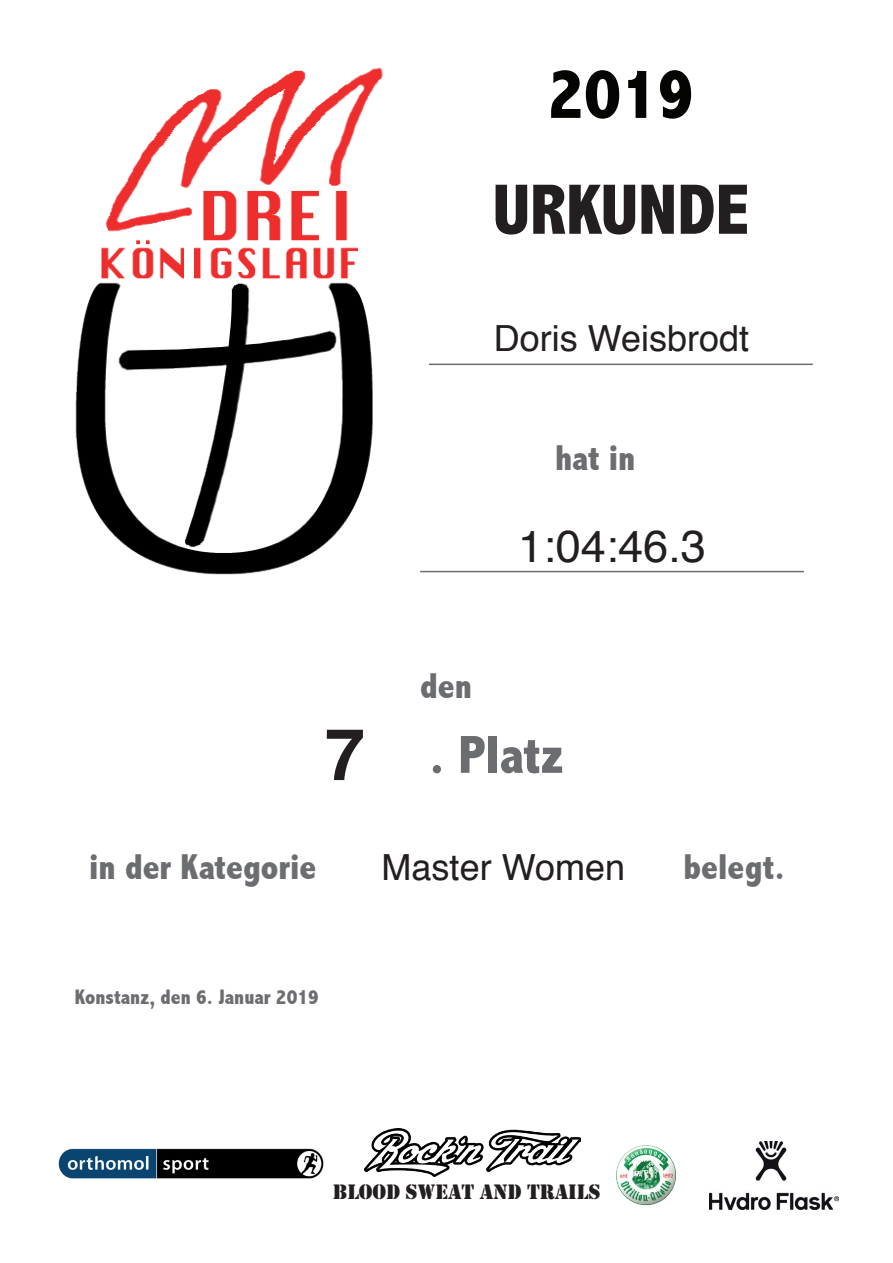
<style>
.page{position:relative;width:893px;height:1263px;background:#fff}
.page>*{position:absolute;margin:0;border:0;box-sizing:border-box;transform-origin:0 0}
.t1{font:800 condensed 72px "Abadi";color:#231f20}
.t2{font:800 condensed 72px "Abadi";color:#040503}
.t3{font:700 72px "Helvetica";color:#231f20}
.t4{font:800 condensed 54px "Abadi";color:#6c6d70}
.t5{font:45px "Helvetica";color:#231f20}
.t6{font:800 condensed 36px "Abadi";color:#6c6d70}
.t7{font:36px "Helvetica";color:#231f20}
.t8{font:21.6px "Stencil";color:#231f20}
.t9{font:800 condensed 21px "Abadi";color:#6c6d70}
</style>
<div class="page">
<hr style="left:429px;top:364px;width:384px;height:1px;background:#6c6d70">
<hr style="left:420px;top:571px;width:384px;height:1px;background:#6c6d70">
<img style="left:75px;top:67px;width:308px;height:508px">
<img style="left:364px;top:1129px;width:216px;height:47px">
<img style="left:59px;top:1149px;width:264px;height:29px">
<img style="left:616px;top:1145px;width:60px;height:61px">
<img style="left:709px;top:1141px;width:130px;height:68px">
<h1 class="t2" style="left:547px;top:55px;width:148px">2019</h1>
<h1 class="t1" style="left:493px;top:171px;width:258px">URKUNDE</h1>
<p class="t7" style="left:494px;top:324px;width:257px">Doris Weisbrodt</p>
<p class="t6" style="left:555px;top:439px;width:82px">hat in</p>
<h1 class="t3" style="left:325px;top:725px;width:42px">7</h1>
<p class="t5" style="left:518px;top:528px;width:189px">1:04:46.3</p>
<p class="t6" style="left:420px;top:666px;width:53px">den</p>
<h2 class="t4" style="left:429px;top:726px;width:136px">. Platz</h2>
<p class="t6" style="left:89px;top:847px;width:228px">in der Kategorie</p>
<p class="t6" style="left:683px;top:847px;width:103px">belegt.</p>
<p class="t7" style="left:382px;top:852px;width:245px">Master Women</p>
<p class="t9" style="left:75px;top:986px;width:245px">Konstanz, den 6. Januar 2019</p>
<p class="t8" style="left:333px;top:1183px;width:269px">BLOOD SWEAT AND TRAILS</p>
</div>
